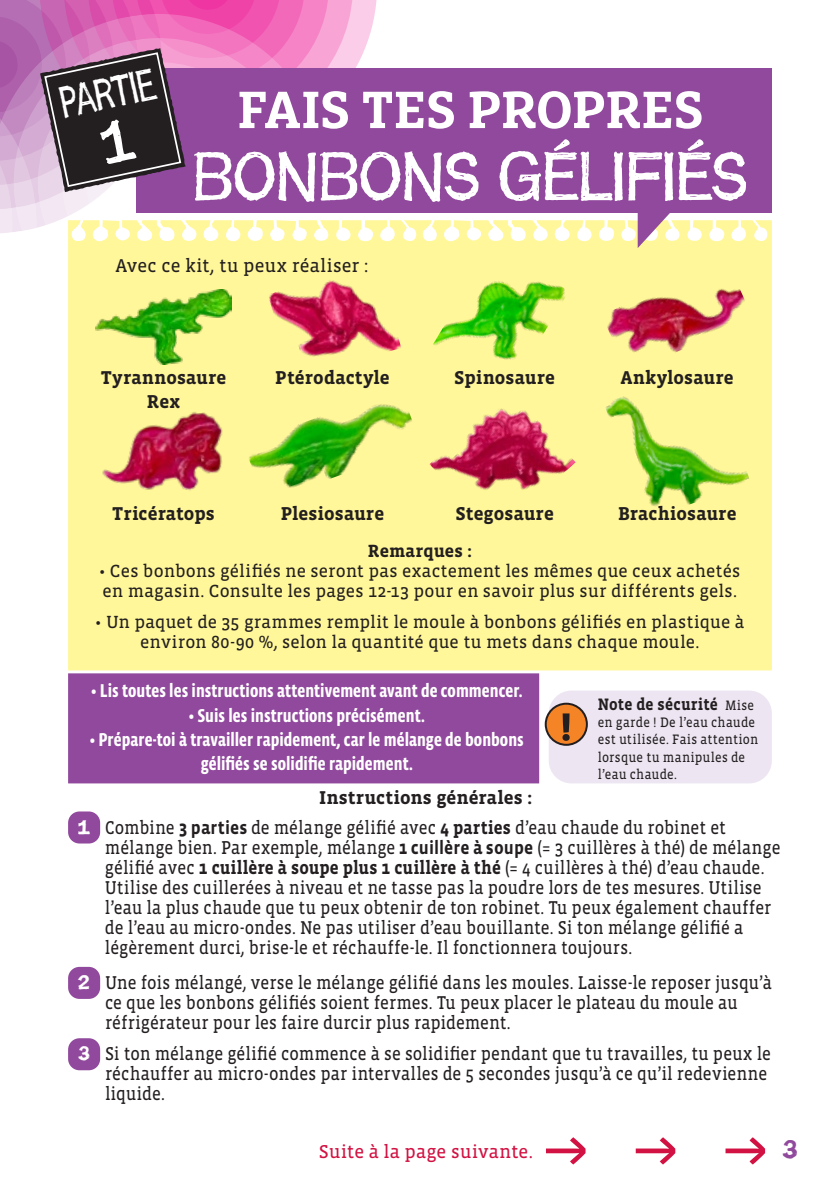
<style>
.page{position:relative;width:840px;height:1191px;background:#fff}
.page>*{position:absolute;margin:0;border:0;box-sizing:border-box;transform-origin:0 0}
.t1{font:300 68px "Franklin Gothic Hand";letter-spacing:.005em;color:#fff}
.t2{font:58.6px "Vista Slab OT";color:#d11242}
.t3{font:700 52px "Marselis Slab Pro";letter-spacing:-.01em;color:#fff}
.t4{font:300 44px "Franklin Gothic Hand";color:#fff;scale:.75 1}
.t5{font:26px "Franklin Gothic Hand Demi";color:#90499c}
.t6{font:19px/20px "Vista Slab OT";letter-spacing:.005em;color:#231f20;scale:.9 1}
.t7{font:700 19px/24px "Vista Sans Nar OT";color:#fff;text-align:center}
.t8{font:700 19px/24px "Vista Slab OT";letter-spacing:.005em;color:#231f20;text-align:center}
.t9{font:19px/29.6px "Vista Slab OT";letter-spacing:.005em;color:#231f20;scale:.85 1}
.t10{font:19px "Vista Slab OT";letter-spacing:.005em;color:#231f20}
.t11{font:19px "Vista Slab OT";letter-spacing:.005em;color:#d11242}
.t12{font:18px/20px "Vista Slab OT";letter-spacing:.01em;color:#231f20}
.t13{font:700 18px "Vista Slab OT";letter-spacing:.01em;color:#231f20}
.t14{font:700 17px "Vista Slab OT";letter-spacing:.015em;color:#231f20;scale:.91 1}
.t15{font:14px/17.4px "Vista Slab OT";letter-spacing:.02em;color:#231f20;scale:.91 1}
.s1{font-weight:400;font-size:14px}
.s2{font-weight:700}
.s3{font-family:"Franklin Gothic Hand Demi";font-size:20px;color:#fff}
.s4{font-family:"Vista Sans OT";font-weight:700}
</style>
<div class="page">
<svg style="left:344px;top:0;width:33px;height:68px;fill:#fbcde8"></svg>
<div style="left:68px;top:220px;width:703px;height:450px;background:#fff799"></div>
<div style="left:136px;top:68px;width:635px;height:144px;background:#90499c"></div>
<svg style="left:637px;top:212px;width:66px;height:36px"></svg>
<div style="left:68px;top:673px;width:471px;height:110px;background:#90499c;border:2px solid #90499c"></div>
<div style="left:548px;top:690px;width:223px;height:93px;background:#ede6f2;border-radius:23px"></div>
<div style="left:545px;top:703px;width:41px;height:42px;background:#f58427;border-radius:50%"></div>
<div style="left:544px;top:702px;width:43px;height:44px;border:2px solid #231f20;border-radius:50%"></div>
<svg style="left:562px;top:713px;width:7px;height:28px"></svg>
<div style="left:68px;top:811px;width:32px;height:32px;background:#90499c;border-radius:11px"></div>
<div style="left:68px;top:967px;width:32px;height:32px;background:#90499c;border-radius:11px"></div>
<div style="left:68px;top:1038px;width:32px;height:32px;background:#90499c;border-radius:11px"></div>
<img style="left:601px;top:260px;width:151px;height:114px">
<img style="left:603px;top:366px;width:147px;height:154px">
<img style="left:433px;top:245px;width:135px;height:145px">
<img style="left:243px;top:387px;width:178px;height:115px">
<img style="left:96px;top:289px;width:135px;height:75px">
<img style="left:82px;top:395px;width:168px;height:119px">
<img style="left:268px;top:265px;width:133px;height:113px">
<img style="left:429px;top:391px;width:146px;height:145px">
<svg style="left:0;top:0;width:341px;height:255px"></svg>
<h3 class="t4" style="left:56px;top:78px;width:130px;rotate:-12deg">PARTIE</h3>
<h3 class="t3" style="left:237px;top:77px;width:467px">FAIS TES PROPRES</h3>
<h1 class="t1" style="left:193px;top:137px;width:555px">BONBONS GÉLIFIÉS</h1>
<p class="t10" style="left:116px;top:256px;width:254px">Avec ce kit, tu peux réaliser :</p>
<p class="t8" style="left:101px;top:366px;width:127px">Tyrannosaure<br>Rex</p>
<p class="t8" style="left:275px;top:366px;width:116px">Ptérodactyle</p>
<p class="t8" style="left:454px;top:366px;width:102px">Spinosaure</p>
<p class="t8" style="left:620px;top:366px;width:114px">Ankylosaure</p>
<p class="t8" style="left:112px;top:502px;width:104px">Tricératops</p>
<p class="t8" style="left:280px;top:502px;width:105px">Plesiosaure</p>
<p class="t8" style="left:455px;top:502px;width:100px">Stegosaure</p>
<p class="t8" style="left:617px;top:502px;width:120px">Brachiosaure</p>
<p class="t13" style="left:367px;top:541px;width:105px">Remarques :</p>
<p class="t12" style="left:99px;top:561px;width:642px">• Ces bonbons gélifiés ne seront pas exactement les mêmes que ceux achetés en magasin. Consulte les pages 12-13 pour en savoir plus sur différents gels.</p>
<p class="t12" style="left:95px;top:612px;width:650px;text-align:center">• Un paquet de 35 grammes remplit le moule à bonbons gélifiés en plastique à environ 80-90 %, selon la quantité que tu mets dans chaque moule.</p>
<p class="t7" style="left:91px;top:679px;width:432px">• Lis toutes les instructions attentivement avant de commencer.</p>
<p class="t7" style="left:189px;top:703px;width:237px">• Suis les instructions précisément.</p>
<p class="t7" style="left:90px;top:727px;width:435px">• Prépare-toi à travailler rapidement, car le mélange de bonbons gélifiés se solidifie rapidement.</p>
<p class="t14" style="left:597px;top:695px;width:173px">Note de sécurité <span class="s1">Mise</span></p>
<p class="t15" style="left:597px;top:714px;width:178px">en garde ! De l’eau chaude est utilisée. Fais attention lorsque tu manipules de l’eau chaude.</p>
<p class="t9" style="left:78px;top:783px;width:763px;text-indent:241px"><span class="s2">Instructions générales :<br></span><span class="s3">1</span> Combine <span class="s4">3 parties</span> de mélange gélifié avec <span class="s2">4 parties</span> d’eau chaude du robinet et</p>
<p class="t6" style="left:105px;top:837px;width:751px">mélange bien. Par exemple, mélange <span class="s4">1 cuillère à soupe</span> (= 3 cuillères à thé) de mélange gélifié avec <span class="s2">1 cuillère à soupe plus 1 cuillère à thé</span> (= 4 cuillères à thé) d’eau chaude.<br>Utilise des cuillerées à niveau et ne tasse pas la poudre lors de tes mesures. Utilise l’eau la plus chaude que tu peux obtenir de ton robinet. Tu peux également chauffer de l’eau au micro-ondes. Ne pas utiliser d’eau bouillante. Si ton mélange gélifié a légèrement durci, brise-le et réchauffe-le. Il fonctionnera toujours.</p>
<p class="t6" style="left:105px;top:973px;width:742px;text-indent:-27px"><span class="s3">2</span> Une fois mélangé, verse le mélange gélifié dans les moules. Laisse-le reposer jusqu’à ce que les bonbons gélifiés soient fermes. Tu peux placer le plateau du moule au réfrigérateur pour les faire durcir plus rapidement.</p>
<p class="t6" style="left:105px;top:1044px;width:741px;text-indent:-27px"><span class="s3">3</span> Si ton mélange gélifié commence à se solidifier pendant que tu travailles, tu peux le réchauffer au micro-ondes par intervalles de 5 secondes jusqu’à ce qu’il redevienne liquide.</p>
<p class="t11" style="left:318px;top:1141px;width:215px">Suite à la page suivante.</p>
<h2 class="t2" style="left:542px;top:1120px;width:227px">→ → →</h2>
<h3 class="t5" style="left:782px;top:1134px;width:16px">3</h3>
</div>
